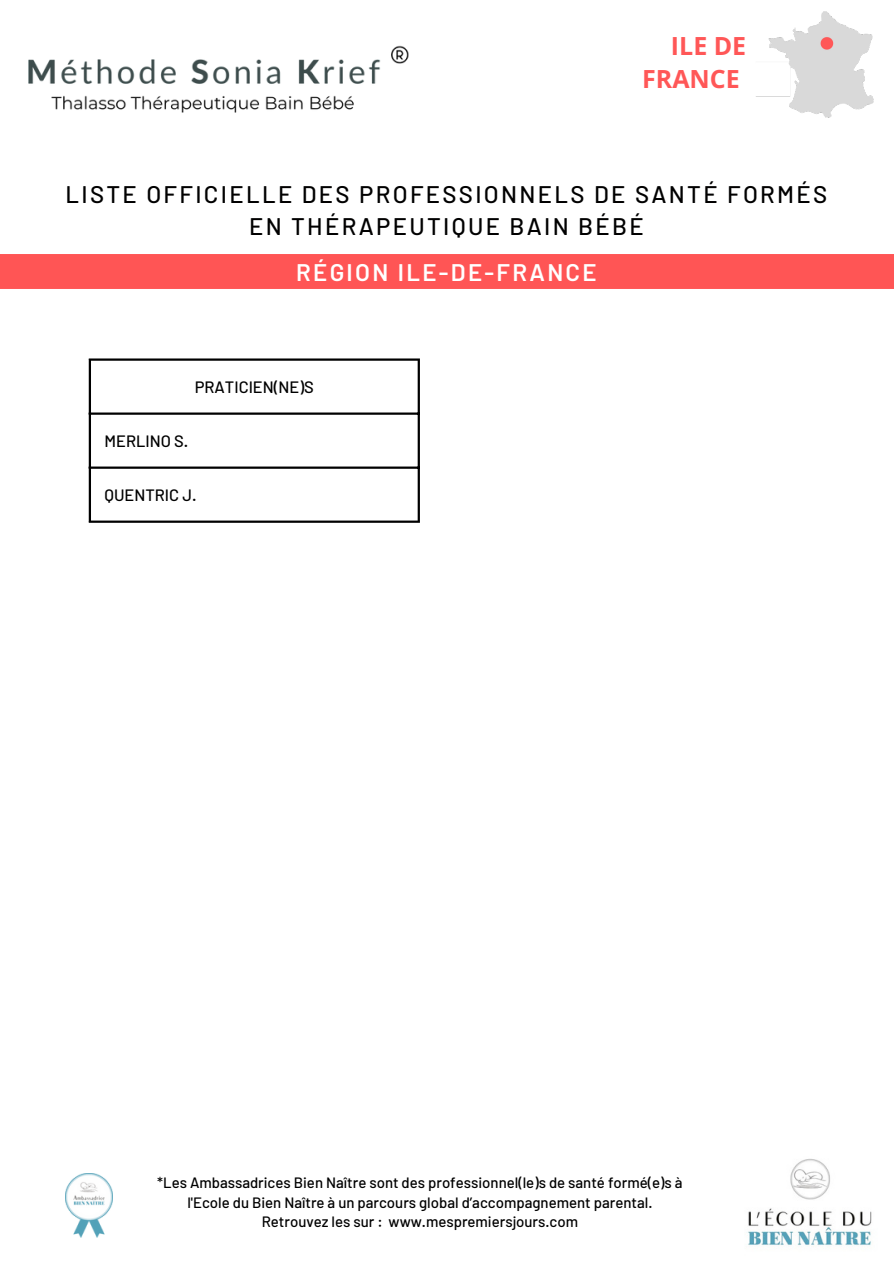
<style>
.page{position:relative;width:894px;height:1264px;background:#fff}
.page>*{position:absolute;margin:0;border:0;box-sizing:border-box;transform-origin:0 0}
.t1{font:700 24.9px/33.8px "Open Sans";color:#ff5757;text-align:right}
.t2{font:500 24px/31.5px "Barlow";letter-spacing:.095em;color:#010000;text-align:center}
.t3{font:600 24px "Barlow";letter-spacing:.095em;color:#fff}
.t4{font:500 16.5px "Barlow";color:#000}
.t5{font:500 15px/19.2px "Barlow";color:#000;text-align:center}
</style>
<div class="page">
<img style="left:746px;top:1159px;width:126px;height:87px">
<div style="left:0;top:255px;width:893px;height:34px;background:#f55"></div>
<img style="left:756px;top:11px;width:118px;height:107px">
<hr style="left:89px;top:361px;width:2px;height:159px;background:#000">
<hr style="left:417px;top:361px;width:3px;height:159px;background:#000">
<hr style="left:89px;top:358px;width:331px;height:3px;background:#000">
<hr style="left:89px;top:412px;width:331px;height:3px;background:#000">
<hr style="left:89px;top:466px;width:331px;height:3px;background:#000">
<hr style="left:89px;top:520px;width:331px;height:3px;background:#000">
<img style="left:28px;top:45px;width:381px;height:68px">
<img style="left:66px;top:1173px;width:47px;height:64px">
<p class="t1" style="left:642px;top:28px;width:106px">ILE DE<br>FRANCE</p>
<p class="t2" style="left:65px;top:178px;width:763px">LISTE OFFICIELLE DES PROFESSIONNELS DE SANTÉ FORMÉS<br>EN THÉRAPEUTIQUE BAIN BÉBÉ</p>
<p class="t3" style="left:296px;top:257px;width:302px">RÉGION ILE-DE-FRANCE</p>
<h1 class="t4" style="left:195px;top:377px;width:120px">PRATICIEN(NE)S</h1>
<p class="t4" style="left:104px;top:431px;width:85px">MERLINO S.</p>
<p class="t4" style="left:104px;top:485px;width:94px">QUENTRIC J.</p>
<p class="t5" style="left:157px;top:1172px;width:526px">*Les Ambassadrices Bien Naître sont des professionnel(le)s de santé formé(e)s à l'Ecole du Bien Naître à un parcours global d’accompagnement parental.</p>
<p class="t5" style="left:262px;top:1211px;width:318px">Retrouvez les sur : www.mespremiersjours.com</p>
</div>
